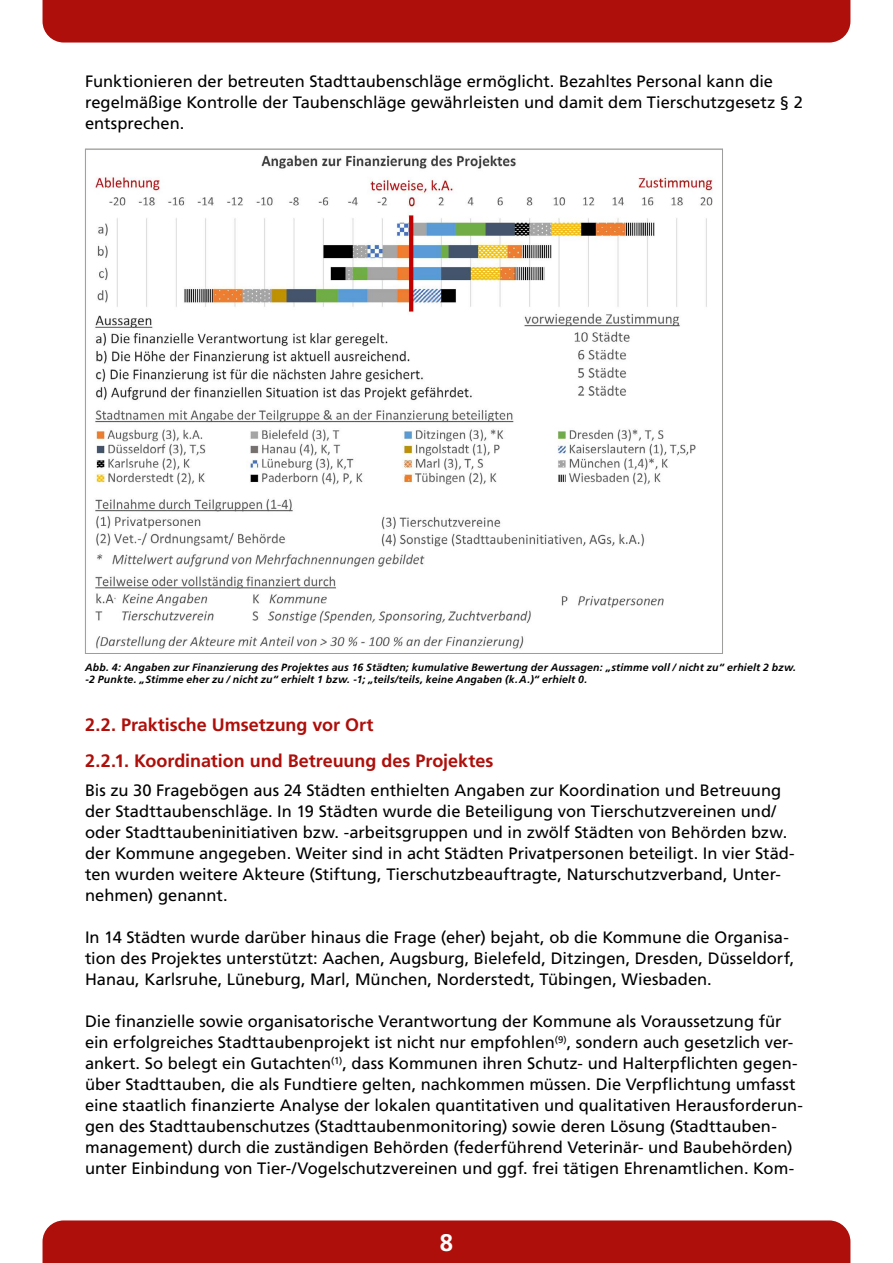
<style>
.page{position:relative;width:893px;height:1263px;background:#fff}
.page>*{position:absolute;margin:0;border:0;box-sizing:border-box;transform-origin:0 0}
.t1{font:700 24px "Frutiger LT Std";color:#fff}
.Zwischenüberschrift__nicht_Inhaltsverz{font:700 18px "Frutiger LT Std";color:#ae0f0a}
.Zwischenüberschrift-Unterpunkt{font:700 18px "Frutiger LT Std";color:#ae0f0a}
.Fließtext_11_14_pt{font:16.5px/21px "Frutiger LT Std";color:#000}
.Fließtext_11_14_pt-2{font:italic 700 10.5px/12.6px "Frutiger LT Std";letter-spacing:.015em;color:#000}
</style>
<div class="page">
<div style="left:43px;top:1220px;width:807px;height:43px;background:#ae0f0a"></div>
<div style="left:43px;top:0;width:807px;height:43px;background:#ae0f0a"></div>
<img style="left:94px;top:155px;width:619px;height:494px">
<p class="Fließtext_11_14_pt" style="left:85px;top:71px;width:719px">Funktionieren der betreuten Stadttaubenschläge ermöglicht. Bezahltes Personal kann die regelmäßige Kontrolle der Taubenschläge gewährleisten und damit dem Tierschutzgesetz § 2 entsprechen.</p>
<p class="Fließtext_11_14_pt-2" style="left:85px;top:661px;width:713px">Abb. 4: Angaben zur Finanzierung des Projektes aus 16 Städten; kumulative Bewertung der Aussagen: „stimme voll / nicht zu“ erhielt 2 bzw. -2 Punkte. „Stimme eher zu / nicht zu“ erhielt 1 bzw. -1; „teils/teils, keine Angaben (k.A.)“ erhielt 0.</p>
<p class="Zwischenüberschrift-Unterpunkt" style="left:85px;top:714px;width:290px">2.2. Praktische Umsetzung vor Ort</p>
<p class="Zwischenüberschrift__nicht_Inhaltsverz" style="left:85px;top:750px;width:410px">2.2.1. Koordination und Betreuung des Projektes</p>
<p class="Fließtext_11_14_pt" style="left:85px;top:780px;width:711px">Bis zu 30 Fragebögen aus 24 Städten enthielten Angaben zur Koordination und Betreuung der Stadttaubenschläge. In 19 Städten wurde die Beteiligung von Tierschutzvereinen und/ oder Stadttaubeninitiativen bzw. -arbeitsgruppen und in zwölf Städten von Behörden bzw. der Kommune angegeben. Weiter sind in acht Städten Privatpersonen beteiligt. In vier Städ&shy;ten wurden weitere Akteure (Stiftung, Tierschutzbeauftragte, Naturschutzverband, Unter&shy;nehmen) genannt.</p>
<p class="Fließtext_11_14_pt" style="left:85px;top:927px;width:711px">In 14 Städten wurde darüber hinaus die Frage (eher) bejaht, ob die Kommune die Organisa&shy;tion des Projektes unterstützt: Aachen, Augsburg, Bielefeld, Ditzingen, Dresden, Düsseldorf,<br>Hanau, Karlsruhe, Lüneburg, Marl, München, Norderstedt, Tübingen, Wiesbaden.</p>
<p class="Fließtext_11_14_pt" style="left:85px;top:1011px;width:720px">Die finanzielle sowie organisatorische Verantwortung der Kommune als Voraussetzung für ein erfolgreiches Stadttaubenprojekt ist nicht nur empfohlen<sup>(9)</sup>, sondern auch gesetzlich ver&shy;ankert. So belegt ein Gutachten<sup>(1)</sup>, dass Kommunen ihren Schutz- und Halterpflichten gegen&shy;über Stadttauben, die als Fundtiere gelten, nachkommen müssen. Die Verpflichtung umfasst eine staatlich finanzierte Analyse der lokalen quantitativen und qualitativen Herausforderun&shy;gen des Stadttaubenschutzes (Stadttaubenmonitoring) sowie deren Lösung (Stadttauben&shy;management) durch die zuständigen Behörden (federführend Veterinär- und Baubehörden) unter Einbindung von Tier-/Vogelschutzvereinen und ggf. frei tätigen Ehrenamtlichen. Kom-</p>
<h1 class="t1" style="left:440px;top:1228px;width:15px">8</h1>
</div>
